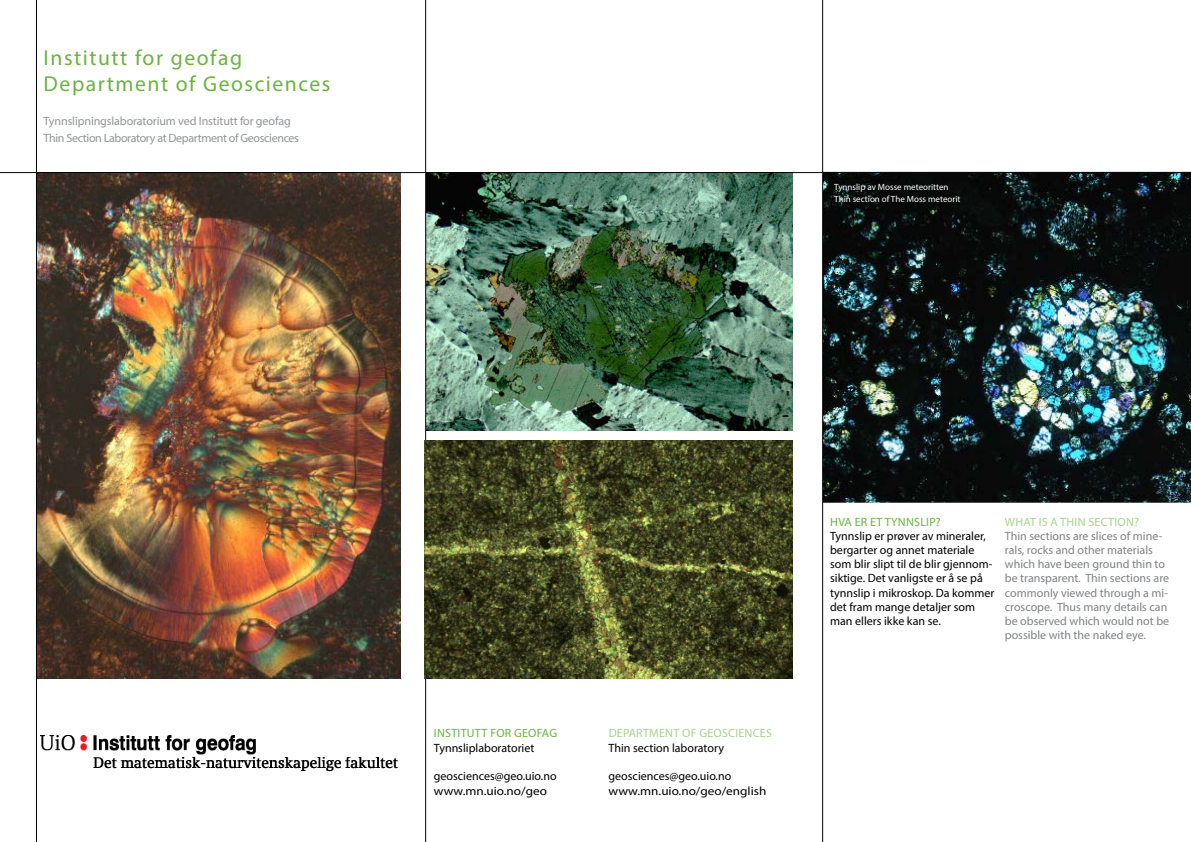
<style>
.page{position:relative;width:1191px;height:842px;background:#fff}
.page>*{position:absolute;margin:0;border:0;box-sizing:border-box;transform-origin:0 0}
.t1{font:21.7px/26px "Myriad Pro";letter-spacing:.07em;color:#6cb33f}
.t2{font:12px/14.2px "Myriad Pro";color:#000}
.t3{font:12px/14.2px "Myriad Pro";color:#808285}
.t4{font:12px/16.8px "Myriad Pro";letter-spacing:-.03em;color:#939598}
.t5{font:12px "Myriad Pro";letter-spacing:.02em;color:#a7d28c}
.t6{font:12px "Myriad Pro";letter-spacing:.02em;color:#6cb33f}
.t7{font:9px/12px "Myriad Pro";color:#fff}
</style>
<div class="page">
<img style="left:426px;top:173px;width:366px;height:258px">
<img style="left:41px;top:736px;width:356px;height:35px">
<img style="left:37px;top:173px;width:363px;height:506px">
<img style="left:821px;top:171px;width:370px;height:333px">
<hr style="left:822px;top:0;width:1px;height:842px;background:#000">
<hr style="left:826px;top:172px;width:365px;height:1px;background:#000">
<hr style="left:0;top:172px;width:828px;height:1px;background:#000">
<hr style="left:425px;top:0;width:1px;height:842px;background:#000">
<hr style="left:36px;top:0;width:1px;height:842px;background:#000">
<img style="left:424px;top:441px;width:369px;height:237px">
<h1 class="t1" style="left:44px;top:45px;width:288px">Institutt for geofag<br>Department of Geosciences</h1>
<p class="t4" style="left:44px;top:112px;width:257px">Tynnslipningslaboratorium ved Institutt for geofag<br>Thin Section Laboratory at Department of Geosciences</p>
<p class="t7" style="left:834px;top:181px;width:128px">Tynnslip av Mosse meteoritten<br>Thin section of The Moss meteorit</p>
<p class="t6" style="left:434px;top:726px;width:125px">Institutt for geofag</p>
<p class="t2" style="left:434px;top:740px;width:102px">Tynnsliplaboratoriet</p>
<p class="t2" style="left:434px;top:769px;width:124px">geosciences@geo.uio.no www.mn.uio.no/geo</p>
<p class="t5" style="left:608px;top:726px;width:165px">Department of Geosciences</p>
<p class="t2" style="left:608px;top:740px;width:117px">Thin section laboratory</p>
<p class="t2" style="left:608px;top:769px;width:159px">geosciences@geo.uio.no www.mn.uio.no/geo/english</p>
<p class="t6" style="left:830px;top:514px;width:112px">Hva er et tynnsli p?</p>
<p class="t2" style="left:830px;top:528px;width:166px">Tynnslip er prøver av mineraler, bergarter og annet materiale som blir slipt til de blir gjennom&shy;siktige. Det vanligste er å se på tynnslip i mikroskop. Da kommer det fram mange detaljer som man ellers ikke kan se.</p>
<p class="t5" style="left:1005px;top:514px;width:135px">What is a thi n section?</p>
<p class="t3" style="left:1004px;top:528px;width:166px">Thin sections are slices of mine&shy;rals, rocks and other materials which have been ground thin to be transparent. Thin sections are commonly viewed through a mi&shy;croscope. Thus many details can be observed which would not be possible with the naked eye.</p>
</div>
